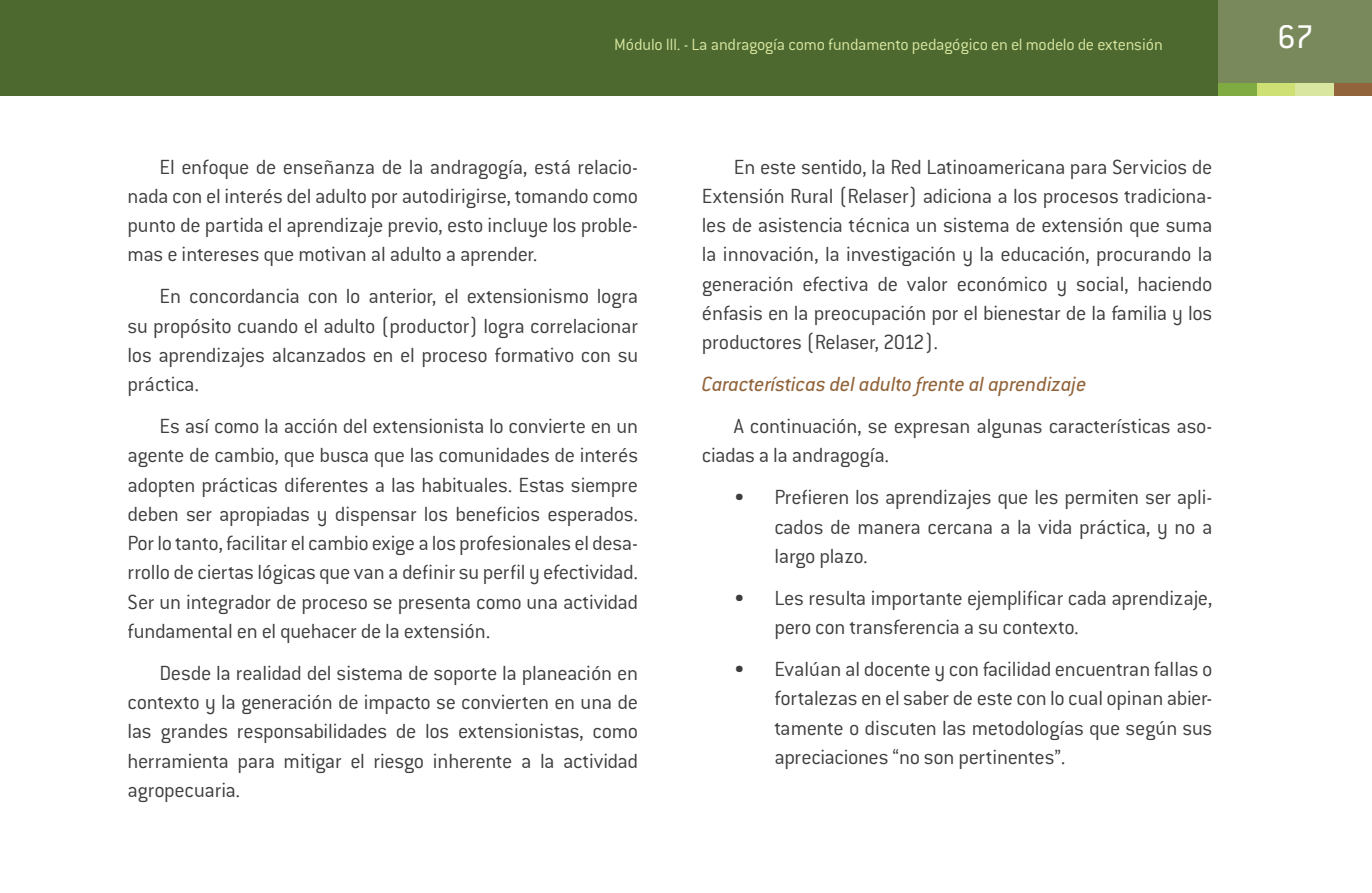
<style>
.page{position:relative;width:1372px;height:893px;background:#fff}
.page>*{position:absolute;margin:0;border:0;box-sizing:border-box;transform-origin:0 0}
.t1{font:36px "Conduit ITC Std";color:#fff}
.t2{font:300 22.5px/29.2px "Conduit ITC Std";letter-spacing:-.015em;color:#3e3e3f;text-align:justify}
.t3{font:italic 22.5px "Conduit ITC Std";color:#92643b}
.t4{font:300 18px "Conduit ITC Std";letter-spacing:-.015em;color:#d8e6a0}
</style>
<div class="page">
<div style="left:1px;top:0;width:1370px;height:96px;background:#4d6930"></div>
<div style="left:1218px;top:0;width:153px;height:96px;background:#79895b"></div>
<div style="left:1333px;top:83px;width:38px;height:13px;background:#92643b"></div>
<div style="left:1256px;top:83px;width:39px;height:13px;background:#cedf74"></div>
<div style="left:1295px;top:83px;width:38px;height:13px;background:#d8e6a0"></div>
<div style="left:1218px;top:83px;width:38px;height:13px;background:#80aa42"></div>
<p class="t4" style="left:614px;top:33px;width:550px">Módulo III. - La andragogía como fundamento pedagógico en el modelo de extensión</p>
<p class="t2" style="left:128px;top:151px;width:512px;text-indent:32px">El enfoque de enseñanza de la andragogía, está relacio&shy;nada con el interés del adulto por autodirigirse, tomando como punto de partida el aprendizaje previo, esto incluye los proble&shy;mas e intereses que motivan al adulto a aprender.</p>
<p class="t2" style="left:128px;top:281px;width:512px;text-indent:32px">En concordancia con lo anterior, el extensionismo logra su propósito cuando el adulto (productor) logra correlacionar los aprendizajes alcanzados en el proceso formativo con su práctica.</p>
<p class="t2" style="left:128px;top:411px;width:512px;text-indent:32px">Es así como la acción del extensionista lo convierte en un agente de cambio, que busca que las comunidades de interés adopten prácticas diferentes a las habituales. Estas siempre deben ser apropiadas y dispensar los beneficios esperados.<br>Por lo tanto, facilitar el cambio exige a los profesionales el desa&shy;rrollo de ciertas lógicas que van a definir su perfil y efectividad.<br>Ser un integrador de proceso se presenta como una actividad fundamental en el quehacer de la extensión.</p>
<p class="t2" style="left:128px;top:658px;width:512px;text-indent:32px">Desde la realidad del sistema de soporte la planeación en contexto y la generación de impacto se convierten en una de las grandes responsabilidades de los extensionistas, como herramienta para mitigar el riesgo inherente a la actividad agropecuaria.</p>
<p class="t2" style="left:702px;top:151px;width:512px;text-indent:32px">En este sentido, la Red Latinoamericana para Servicios de Extensión Rural (Relaser) adiciona a los procesos tradiciona&shy;les de asistencia técnica un sistema de extensión que suma la innovación, la investigación y la educación, procurando la generación efectiva de valor económico y social, haciendo énfasis en la preocupación por el bienestar de la familia y los productores (Relaser, 2012).</p>
<p class="t3" style="left:702px;top:370px;width:386px">Características del adulto frente al aprendizaje</p>
<p class="t2" style="left:702px;top:411px;width:512px;text-indent:32px">A continuación, se expresan algunas características aso&shy;ciadas a la andragogía.</p>
<p class="t2" style="left:774px;top:482px;width:439px;text-indent:-40px">• Prefieren los aprendizajes que les permiten ser apli&shy;cados de manera cercana a la vida práctica, y no a largo plazo.</p>
<p class="t2" style="left:774px;top:583px;width:439px;text-indent:-40px">• Les resulta importante ejemplificar cada aprendizaje, pero con transferencia a su contexto.</p>
<p class="t2" style="left:774px;top:654px;width:439px;text-indent:-40px">• Evalúan al docente y con facilidad encuentran fallas o fortalezas en el saber de este con lo cual opinan abier&shy;tamente o discuten las metodologías que según sus apreciaciones “no son pertinentes”.</p>
<h1 class="t1" style="left:1277px;top:15px;width:38px">67</h1>
</div>
